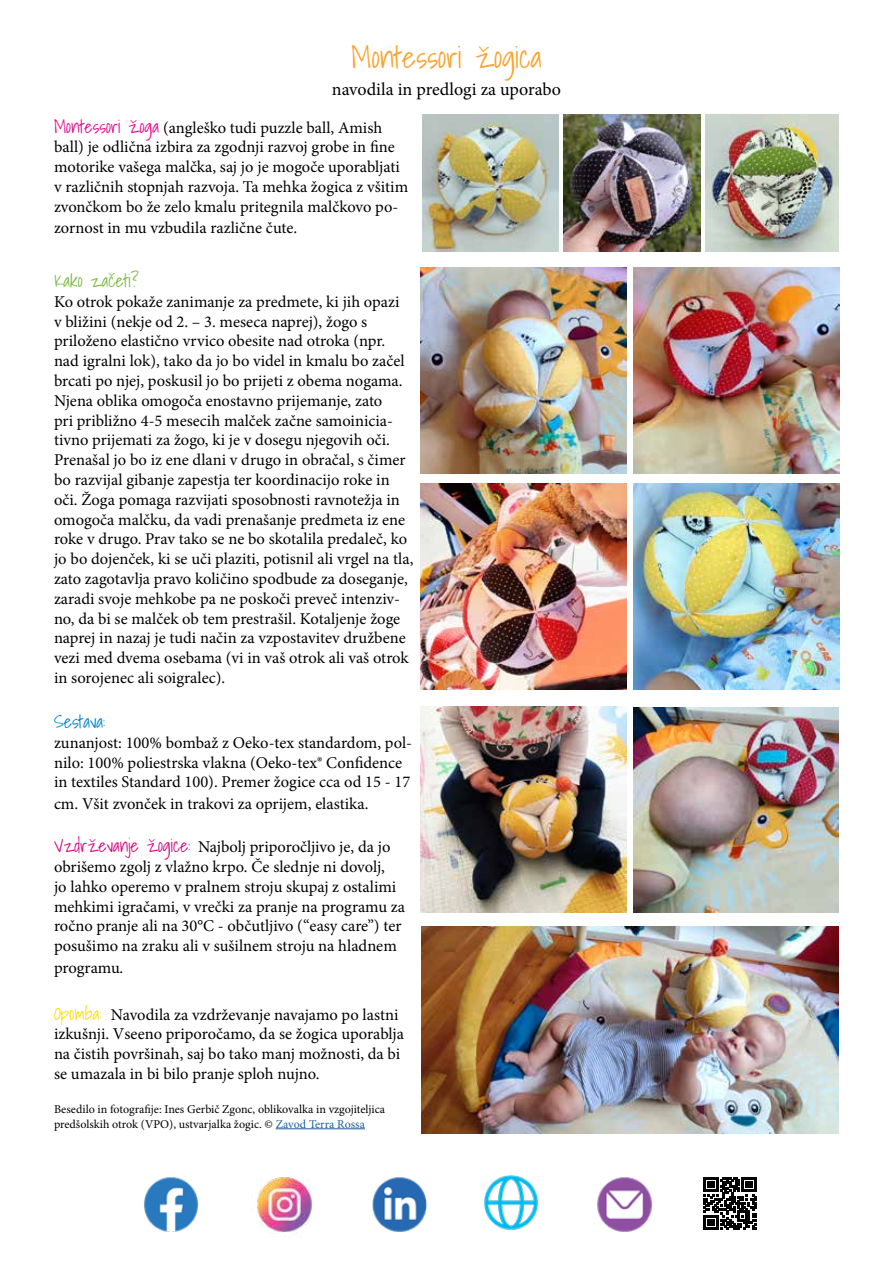
<style>
.page{position:relative;width:893px;height:1263px;background:#fff}
.page>*{position:absolute;margin:0;border:0;box-sizing:border-box;transform-origin:0 0}
.t1{font:300 30px "Shadows Into";color:#faa431}
.t2{font:18px "Minion Pro";color:#000}
.t3{font:300 18px "Shadows Into";color:#75b73e}
.t4{font:300 18px "Shadows Into";color:#0082c7}
.t5{font:16.5px/19.8px "Minion Pro";color:#000}
.t6{font:12px/14.4px "Minion Pro";color:#000}
.s1{font-family:"Shadows Into";font-weight:300;font-size:18px;color:#e4028c}
.s2{font-family:"Shadows Into";font-weight:300;font-size:18px;color:#d80081}
.s3{font-family:"Shadows Into";font-weight:300;font-size:18px;color:#ffdf00}
.s4{color:#215e9e}
</style>
<div class="page">
<hr style="left:276px;top:1128px;width:89px;height:1px;background:#215e9e">
<img style="left:564px;top:114px;width:136px;height:137px">
<img style="left:705px;top:115px;width:134px;height:136px">
<img style="left:422px;top:114px;width:137px;height:137px">
<img style="left:421px;top:267px;width:206px;height:206px">
<img style="left:634px;top:483px;width:206px;height:206px">
<img style="left:421px;top:483px;width:206px;height:206px">
<img style="left:634px;top:267px;width:206px;height:206px">
<img style="left:421px;top:707px;width:206px;height:206px">
<img style="left:634px;top:707px;width:204px;height:205px">
<img style="left:421px;top:926px;width:418px;height:208px">
<img style="left:144px;top:1177px;width:55px;height:55px">
<img style="left:597px;top:1177px;width:56px;height:55px">
<img style="left:372px;top:1177px;width:55px;height:55px">
<img style="left:484px;top:1175px;width:54px;height:55px">
<img style="left:257px;top:1177px;width:55px;height:55px">
<svg style="left:704px;top:1177px;width:52px;height:53px"></svg>
<p class="t1" style="left:351px;top:32px;width:192px">Montessori žogica</p>
<p class="t2" style="left:332px;top:77px;width:231px">navodila in predlogi za uporabo</p>
<p class="t5" style="left:54px;top:118px;width:356px"><span class="s1">Montessori žoga</span> (angleško tudi puzzle ball, Amish ball) je odlična izbira za zgodnji razvoj grobe in fine motorike vašega malčka, saj jo je mogoče uporabljati v različnih stopnjah razvoja. Ta mehka žogica z všitim zvončkom bo že zelo kmalu pritegnila malčkovo po-</p>
<p class="t5" style="left:54px;top:218px;width:245px">zornost in mu vzbudila različne čute.</p>
<p class="t3" style="left:54px;top:266px;width:86px">Kako začeti?</p>
<p class="t5" style="left:54px;top:292px;width:361px">Ko otrok pokaže zanimanje za predmete, ki jih opazi<br>v bližini (nekje od 2. – 3. meseca naprej), žogo s priloženo elastično vrvico obesite nad otroka (npr. nad igralni lok), tako da jo bo videl in kmalu bo začel brcati po njej, poskusil jo bo prijeti z obema nogama.<br>Njena oblika omogoča enostavno prijemanje, zato<br>pri približno 4-5 mesecih malček začne samoinicia&shy;tivno prijemati za žogo, ki je v dosegu njegovih oči.<br>Prenašal jo bo iz ene dlani v drugo in obračal, s čimer bo razvijal gibanje zapestja ter koordinacijo roke in oči. Žoga pomaga razvijati sposobnosti ravnotežja in omogoča malčku, da vadi prenašanje predmeta iz ene roke v drugo. Prav tako se ne bo skotalila predaleč, ko jo bo dojenček, ki se uči plaziti, potisnil ali vrgel na tla, zato zagotavlja pravo količino spodbude za doseganje, zaradi svoje mehkobe pa ne poskoči preveč intenziv&shy;no, da bi se malček ob tem prestrašil. Kotaljenje žoge naprej in nazaj je tudi način za vzpostavitev družbene vezi med dvema osebama (vi in vaš otrok ali vaš otrok in sorojenec ali soigralec).</p>
<p class="t4" style="left:54px;top:707px;width:53px">Sestava:</p>
<p class="t5" style="left:54px;top:733px;width:360px">zunanjost: 100% bombaž z Oeko-tex standardom, pol&shy;nilo: 100% poliestrska vlakna (Oeko-tex® Confidence in textiles Standard 100). Premer žogice cca od 15 - 17</p>
<p class="t5" style="left:54px;top:794px;width:316px">cm. Všit zvonček in trakovi za oprijem, elastika.</p>
<p class="t5" style="left:54px;top:837px;width:353px"><span class="s2">Vzdrževanje žogice:</span> Najbolj priporočljivo je, da jo obrišemo zgolj z vlažno krpo. Če slednje ni dovolj,<br>jo lahko operemo v pralnem stroju skupaj z ostalimi mehkimi igračami, v vrečki za pranje na programu za ročno pranje ali na 30°C - občutljivo (“easy care”) ter posušimo na zraku ali v sušilnem stroju na hladnem</p>
<p class="t5" style="left:54px;top:958px;width:71px">programu.</p>
<p class="t5" style="left:54px;top:1004px;width:352px"><span class="s3">Opomba:</span> Navodila za vzdrževanje navajamo po lastni izkušnji. Vseeno priporočamo, da se žogica uporablja na čistih površinah, saj bo tako manj možnosti, da bi se umazala in bi bilo pranje sploh nujno.</p>
<p class="t6" style="left:54px;top:1102px;width:333px">Besedilo in fotografije: Ines Gerbič Zgonc, oblikovalka in vzgojiteljica predšolskih otrok (VPO), ustvarjalka žogic. © <span class="s4">Zavod Terra Rossa</span></p>
</div>
